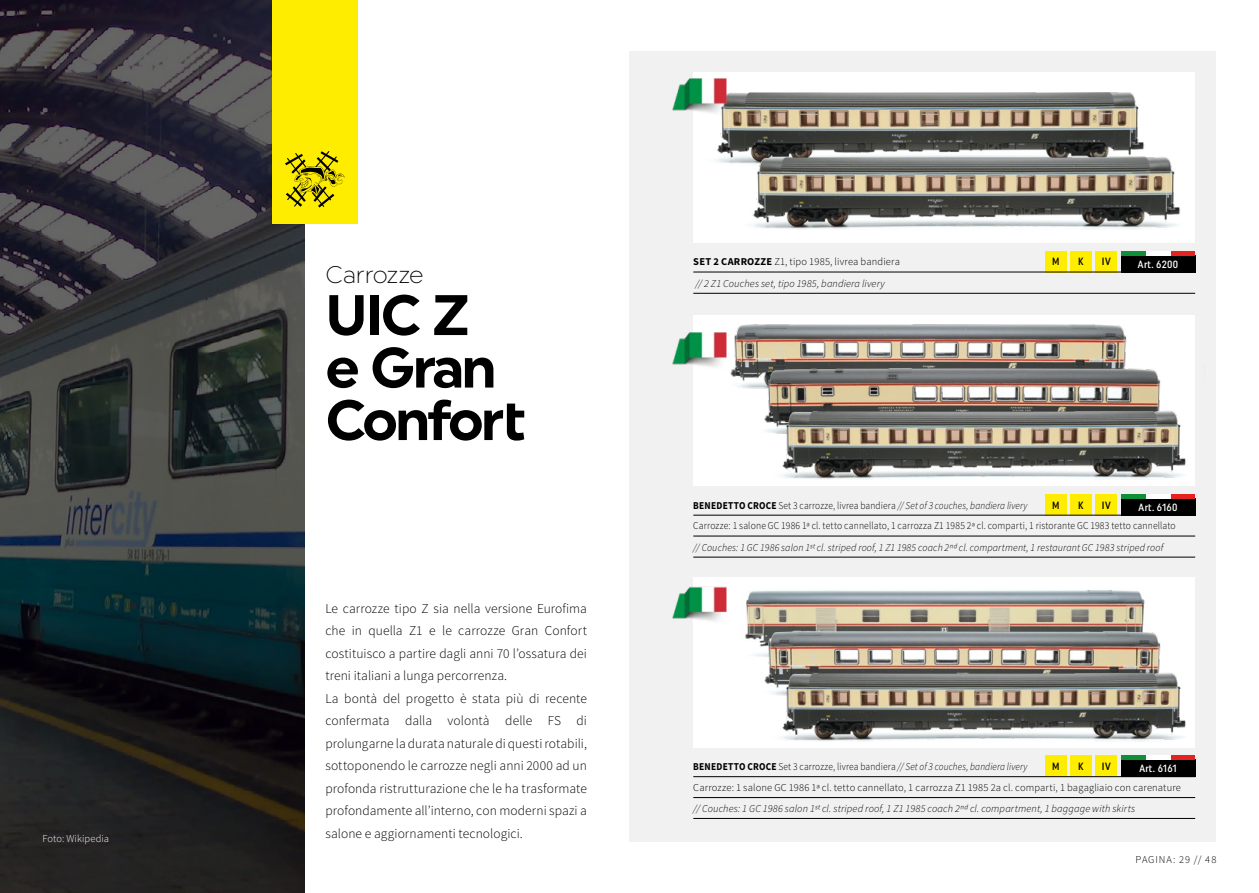
<style>
.page{position:relative;width:1259px;height:893px;background:#fff}
.page>*{position:absolute;margin:0;border:0;box-sizing:border-box;transform-origin:0 0}
.t1{font:700 57px/52.5px "Uniform";letter-spacing:-.05em;color:#000}
.t2{font:300 24px "Uniform";letter-spacing:-.01em;color:#000}
.t3{font:300 13.5px/22.5px "Source Sans Pro";letter-spacing:.005em;color:#000}
.t4{font:italic 300 10.5px "Source Sans Pro";letter-spacing:.015em;color:#000;scale:.9 1}
.t5{font:300 10.5px "Source Sans Pro";letter-spacing:.015em;color:#000}
.t6{font:italic 300 10.5px "Source Sans Pro";letter-spacing:.015em;color:#000}
.t7{font:300 10.5px "Source Sans Pro";letter-spacing:.015em;color:#000;scale:.92 1}
.t8{font:italic 300 10.5px "Source Sans Pro";letter-spacing:.015em;color:#000;scale:.96 1}
.t9{font:500 10.5px "Uniform Condensed";letter-spacing:.025em;color:#fff}
.t10{font:300 10.5px "Source Sans Pro";letter-spacing:.005em;color:#fff}
.t11{font:300 10.5px "Source Sans Pro";letter-spacing:.09em;color:#000}
.t12{font:500 10.5px "Uniform Condensed";color:#000}
.s1{font-weight:700}
.s2{font-weight:700;font-style:normal}
.s3{font-style:normal}
</style>
<div class="page">
<div style="left:629px;top:51px;width:587px;height:791px;background:#f1f1f2"></div>
<div style="left:693px;top:315px;width:502px;height:170px;background:#fff"></div>
<div style="left:693px;top:577px;width:502px;height:171px;background:#fff"></div>
<div style="left:693px;top:72px;width:502px;height:170px;background:#fff"></div>
<img style="left:714px;top:92px;width:432px;height:71px">
<img style="left:725px;top:157px;width:456px;height:73px">
<img style="left:713px;top:324px;width:414px;height:40px">
<img style="left:746px;top:589px;width:399px;height:42px">
<img style="left:745px;top:631px;width:424px;height:42px">
<img style="left:730px;top:364px;width:439px;height:47px">
<img style="left:764px;top:411px;width:422px;height:69px">
<img style="left:764px;top:673px;width:422px;height:69px">
<div style="left:1095px;top:755px;width:22px;height:22px;background:#ffed00"></div>
<div style="left:1070px;top:755px;width:21px;height:22px;background:#ffed00"></div>
<div style="left:1095px;top:494px;width:22px;height:21px;background:#ffed00"></div>
<div style="left:1070px;top:494px;width:21px;height:21px;background:#ffed00"></div>
<div style="left:1095px;top:251px;width:22px;height:21px;background:#ffed00"></div>
<div style="left:1070px;top:251px;width:21px;height:21px;background:#ffed00"></div>
<div style="left:1045px;top:251px;width:21px;height:21px;background:#ffed00"></div>
<div style="left:1045px;top:494px;width:21px;height:21px;background:#ffed00"></div>
<div style="left:1045px;top:755px;width:21px;height:22px;background:#ffed00"></div>
<hr style="left:693px;top:776px;width:502px;height:1px;background:#000">
<hr style="left:693px;top:515px;width:502px;height:1px;background:#000">
<div style="left:1121px;top:760px;width:74px;height:17px;background:#000"></div>
<div style="left:1121px;top:498px;width:74px;height:17px;background:#000"></div>
<div style="left:1121px;top:255px;width:74px;height:17px;background:#000"></div>
<hr style="left:693px;top:272px;width:502px;height:1px;background:#000">
<hr style="left:693px;top:293px;width:502px;height:1px;background:#000">
<hr style="left:693px;top:536px;width:502px;height:1px;background:#000">
<hr style="left:693px;top:797px;width:502px;height:1px;background:#000">
<hr style="left:693px;top:557px;width:502px;height:1px;background:#000">
<hr style="left:693px;top:818px;width:502px;height:1px;background:#000">
<hr style="left:1170px;top:251px;width:25px;height:4px;background:#e52321">
<hr style="left:1145px;top:251px;width:25px;height:4px;background:#fff">
<hr style="left:1121px;top:251px;width:24px;height:4px;background:#0d9038">
<div style="left:1170px;top:755px;width:25px;height:5px;background:#e52321"></div>
<div style="left:1145px;top:755px;width:25px;height:5px;background:#fff"></div>
<div style="left:1121px;top:755px;width:24px;height:5px;background:#0d9038"></div>
<img style="left:672px;top:78px;width:55px;height:39px">
<img style="left:672px;top:333px;width:55px;height:34px">
<img style="left:672px;top:587px;width:55px;height:34px">
<hr style="left:1170px;top:494px;width:25px;height:4px;background:#e52321">
<hr style="left:1145px;top:494px;width:25px;height:4px;background:#fff">
<hr style="left:1121px;top:494px;width:24px;height:4px;background:#0d9038">
<svg style="left:0;top:0;width:304px;height:893px"></svg>
<div style="left:272px;top:0;width:85px;height:223px;background:#ffed00"></div>
<svg style="left:285px;top:151px;width:59px;height:57px"></svg>
<p class="t10" style="left:43px;top:832px;width:68px">Foto: Wikipedia</p>
<h2 class="t2" style="left:325px;top:260px;width:100px">Carrozze</h2>
<h1 class="t1" style="left:325px;top:288px;width:202px">UIC Z<br>e Gran<br>Confort</h1>
<p class="t3" style="left:325px;top:597px;width:263px">Le carrozze tipo Z sia nella versione Eurofima che in quella Z1 e le carrozze Gran Confort costituisco a partire dagli anni 70 l’ossatura dei treni italiani a lunga percorrenza.<br>La bontà del progetto è stata più di recente confermata dalla volontà delle FS di prolungarne la durata naturale di questi rotabili, sottoponendo le carrozze negli anni 2000 ad un profonda ristrutturazione che le ha trasformate profondamente all’interno, con moderni spazi a salone e aggiornamenti tecnologici.</p>
<p class="t5" style="left:693px;top:256px;width:208px"><span class="s1">SET 2 CARROZZE</span> Z1, tipo 1985, livrea bandiera</p>
<p class="t9" style="left:1138px;top:258px;width:42px">Art. 6200</p>
<p class="t6" style="left:695px;top:277px;width:191px">// 2 Z1 Couches set, tipo 1985, bandiera livery</p>
<p class="t12" style="left:1052px;top:255px;width:9px">M</p>
<p class="t12" style="left:1078px;top:255px;width:7px">K</p>
<p class="t12" style="left:1102px;top:255px;width:10px">IV</p>
<p class="t4" style="left:693px;top:499px;width:373px"><span class="s2">BENEDETTO CROCE</span> <span class="s3">Set 3 carrozze, livrea bandiera</span> // Set of 3 couches, bandiera livery</p>
<p class="t12" style="left:1052px;top:499px;width:9px">M</p>
<p class="t12" style="left:1078px;top:499px;width:7px">K</p>
<p class="t12" style="left:1102px;top:499px;width:10px">IV</p>
<p class="t9" style="left:1138px;top:501px;width:40px">Art. 6160</p>
<p class="t7" style="left:693px;top:520px;width:526px">Carrozze: 1 salone GC 1986 1ᵃ cl. tetto cannellato, 1 carrozza Z1 1985 2ᵃ cl. comparti, 1 ristorante GC 1983 tetto cannellato</p>
<p class="t8" style="left:693px;top:541px;width:491px">// Couches: 1 GC 1986 salon 1st cl. striped roof, 1 Z1 1985 coach 2nd cl. compartment, 1 restaurant GC 1983 striped roof</p>
<p class="t4" style="left:693px;top:760px;width:373px"><span class="s2">BENEDETTO CROCE</span> <span class="s3">Set 3 carrozze, livrea bandiera</span> // Set of 3 couches, bandiera livery</p>
<p class="t12" style="left:1052px;top:760px;width:9px">M</p>
<p class="t12" style="left:1078px;top:760px;width:7px">K</p>
<p class="t12" style="left:1102px;top:760px;width:10px">IV</p>
<p class="t9" style="left:1139px;top:762px;width:39px">Art. 6161</p>
<p class="t5" style="left:693px;top:781px;width:489px">Carrozze: 1 salone GC 1986 1ᵃ cl. tetto cannellato, 1 carrozza Z1 1985 2a cl. comparti, 1 bagagliaio con carenature</p>
<p class="t6" style="left:693px;top:802px;width:442px">// Couches: 1 GC 1986 salon 1st cl. striped roof, 1 Z1 1985 coach 2nd cl. compartment, 1 baggage with skirts</p>
<p class="t11" style="left:1135px;top:853px;width:82px">PAGINA: 29 // 48</p>
</div>
